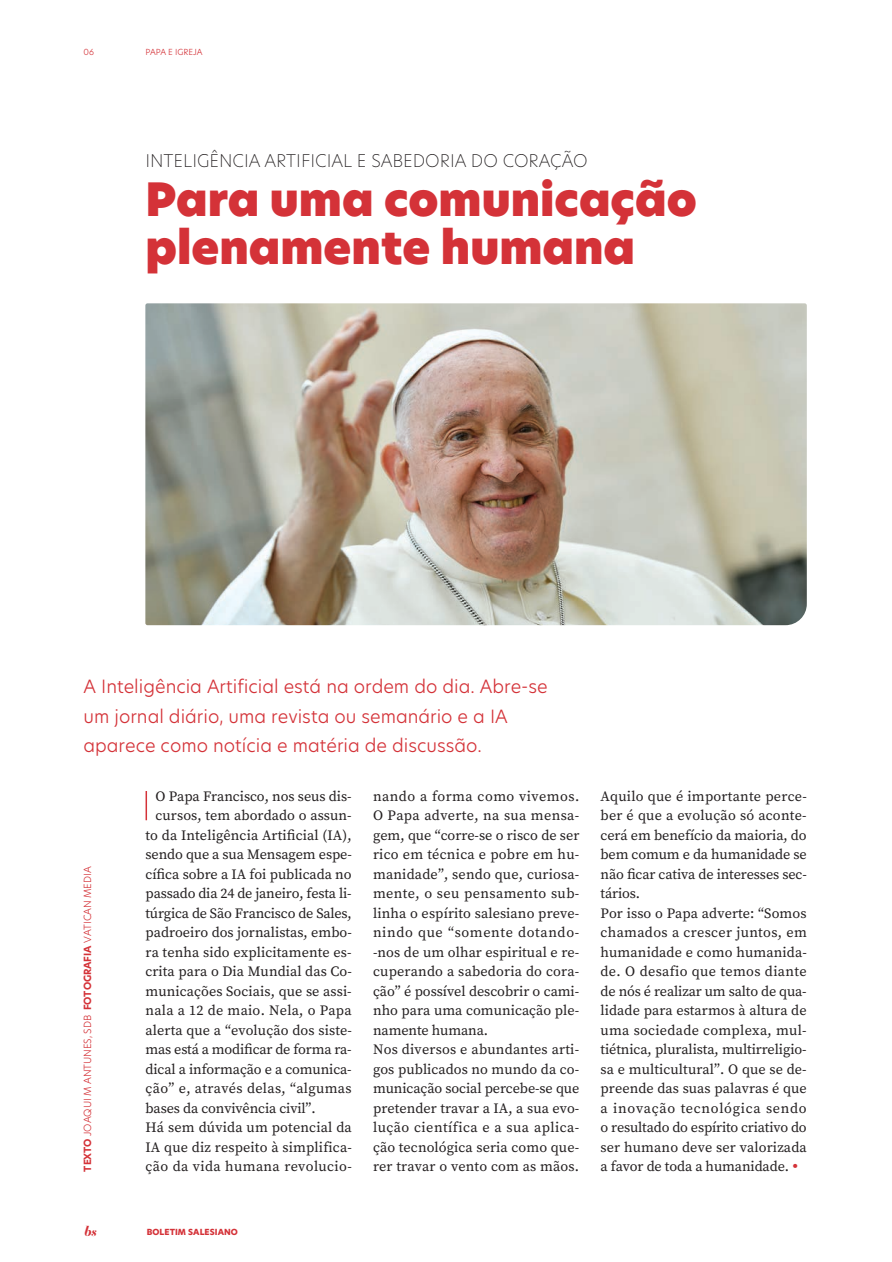
<style>
.page{position:relative;width:892px;height:1262px;background:#fff}
.page>*{position:absolute;margin:0;border:0;box-sizing:border-box;transform-origin:0 0}
.t1{font:45px/48.8px "New Hero Super";color:#d43238}
.t2{font:300 18px/29.2px "New Hero";color:#d43238}
.t3{font:200 17.25px "New Hero";color:#231f20}
.t4{font:14.25px/19.5px "Source Serif Variable";letter-spacing:.005em;color:#231f20}
.t5{font:14.25px "Source Serif Variable";letter-spacing:-.015em;color:#231f20}
.t6{font:14.25px "Source Serif Variable";letter-spacing:.025em;color:#231f20}
.t7{font:italic 700 13.5px "Essonnes Headline";color:#d43238}
.t8{font:300 9.75px "New Hero";letter-spacing:-.01em;color:#d43238}
.t9{font:800 8.25px "New Hero";letter-spacing:.01em;color:#d43238}
.t10{font:300 8.25px "New Hero";color:#d43238}
.s1{font-size:21px;color:#d43238}
.s2{font-weight:700}
</style>
<div class="page">
<img style="left:145px;top:303px;width:661px;height:322px">
<hr style="left:145px;top:792px;width:2px;height:27px;background:#d43238">
<p class="t10" style="left:83px;top:46px;width:12px">06</p>
<p class="t10" style="left:145px;top:46px;width:59px">PAPA E IGREJA</p>
<p class="t3" style="left:145px;top:149px;width:444px">INTELIGÊNCIA ARTIFICIAL E SABEDORIA DO CORAÇÃO</p>
<h1 class="t1" style="left:145px;top:175px;width:553px">Para uma comunicação plenamente humana</h1>
<p class="t2" style="left:83px;top:672px;width:465px">A Inteligência Artificial está na ordem do dia. Abre-se um jornal diário, uma revista ou semanário e a IA aparece como notícia e matéria de discussão.</p>
<p class="t4" style="left:155px;top:786px;width:197px">O Papa Francisco, nos seus dis-</p>
<p class="t4" style="left:155px;top:806px;width:198px">cursos, tem abordado o assun-</p>
<p class="t4" style="left:145px;top:825px;width:207px">to da Inteligência Artificial (IA),</p>
<p class="t4" style="left:145px;top:844px;width:208px">sendo que a sua Mensagem espe-</p>
<p class="t4" style="left:145px;top:864px;width:207px">cífica sobre a IA foi publicada no</p>
<p class="t5" style="left:145px;top:884px;width:207px">passado dia 24 de janeiro, festa li-</p>
<p class="t5" style="left:145px;top:903px;width:208px">túrgica de São Francisco de Sales,</p>
<p class="t4" style="left:145px;top:922px;width:208px">padroeiro dos jornalistas, embo-</p>
<p class="t4" style="left:145px;top:942px;width:208px">ra tenha sido explicitamente es-</p>
<p class="t4" style="left:145px;top:961px;width:208px">crita para o Dia Mundial das Co-</p>
<p class="t4" style="left:145px;top:981px;width:208px">municações Sociais, que se assi-</p>
<p class="t4" style="left:145px;top:1000px;width:207px">nala a 12 de maio. Nela, o Papa</p>
<p class="t4" style="left:145px;top:1020px;width:208px">alerta que a “evolução dos siste-</p>
<p class="t5" style="left:145px;top:1040px;width:208px">mas está a modificar de forma ra-</p>
<p class="t4" style="left:145px;top:1059px;width:208px">dical a informação e a comunica-</p>
<p class="t4" style="left:145px;top:1078px;width:208px">ção” e, através delas, “algumas</p>
<p class="t4" style="left:145px;top:1098px;width:172px">bases da convivência civil”.</p>
<p class="t4" style="left:145px;top:1117px;width:208px">Há sem dúvida um potencial da</p>
<p class="t4" style="left:145px;top:1137px;width:208px">IA que diz respeito à simplifica-</p>
<p class="t6" style="left:145px;top:1157px;width:208px">ção da vida humana revolucio-</p>
<p class="t4" style="left:373px;top:786px;width:208px">nando a forma como vivemos.<br>O Papa adverte, na sua mensa&shy;gem, que “corre-se o risco de ser rico em técnica e pobre em hu&shy;manidade”, sendo que, curiosa&shy;mente, o seu pensamento sub&shy;linha o espírito salesiano preve&shy;nindo que “somente dotando--nos de um olhar espiritual e re&shy;cuperando a sabedoria do cora&shy;ção” é possível descobrir o cami&shy;nho para uma comunicação ple&shy;namente humana.<br>Nos diversos e abundantes arti&shy;gos publicados no mundo da co&shy;municação social percebe-se que pretender travar a IA, a sua evo&shy;lução científica e a sua aplica&shy;ção tecnológica seria como que&shy;rer travar o vento com as mãos.</p>
<p class="t4" style="left:600px;top:786px;width:208px">Aquilo que é importante perce&shy;ber é que a evolução só aconte&shy;cerá em benefício da maioria, do bem comum e da humanidade se não ficar cativa de interesses sec&shy;tários.<br>Por isso o Papa adverte: “Somos chamados a crescer juntos, em humanidade e como humanida&shy;de. O desafio que temos diante de nós é realizar um salto de qua&shy;lidade para estarmos à altura de uma sociedade complexa, mul&shy;tiétnica, pluralista, multirreligio&shy;sa e multicultural”. O que se de&shy;preende das suas palavras é que a inovação tecnológica sendo o resultado do espírito criativo do ser humano deve ser valorizada a favor de toda a humanidade. <span class="s1">·</span></p>
<p class="t8" style="left:81px;top:1171px;width:306px;rotate:-90deg"><span class="s2">TEXTO</span> JOAQUI M ANTUNES, SDB <span class="s2">FOTOGRAFIA</span> VATICAN MEDIA</p>
<p class="t7" style="left:84px;top:1221px;width:14px">bs</p>
<p class="t9" style="left:147px;top:1226px;width:93px">BOLETIM SALESIANO</p>
</div>
